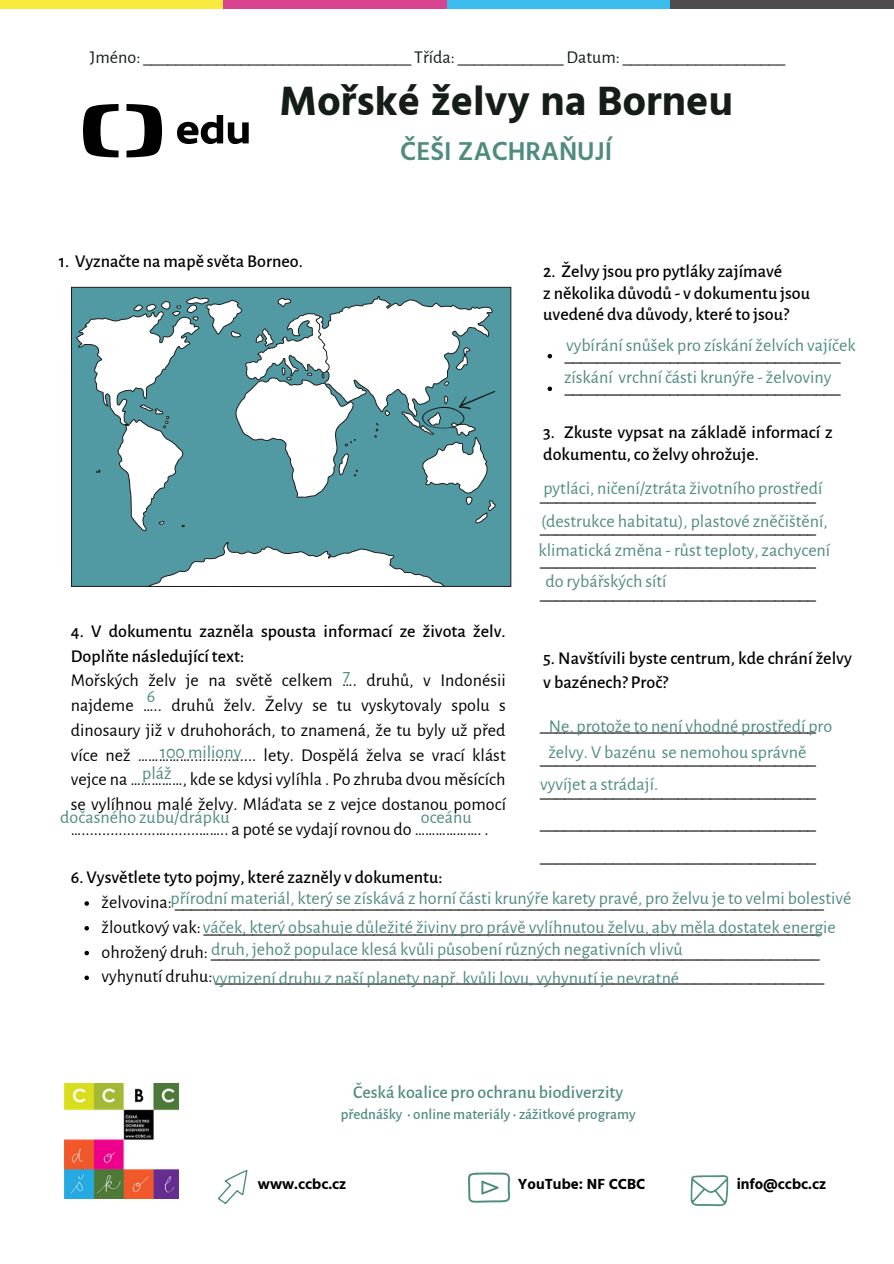
<style>
.page{position:relative;width:894px;height:1264px;background:#fff}
.page>*{position:absolute;margin:0;border:0;box-sizing:border-box;transform-origin:0 0}
.t1{font:700 42px "Hind Siliguri";color:#141d18}
.t2{font:600 26.55px "Hind Siliguri";color:#4f8b80}
.t3{font:18px/24.8px "Alegreya Sans";color:#000;text-align:justify}
.t4{font:18px/32.5px "Alegreya Sans";color:#4f8b80}
.t5{font:500 18px/21.5px "Alegreya Sans";color:#000}
.t6{font:18px "Alegreya Sans";color:#141d18}
.t7{font:500 18px "Alegreya Sans";color:#4f8b80}
.t8{font:500 15px "Alegreya Sans";color:#4f8b80}
.t9{font:700 15px "Hind Siliguri";color:#000}
</style>
<div class="page">
<img style="left:64px;top:1083px;width:115px;height:115px">
<img style="left:690px;top:1175px;width:39px;height:32px">
<svg style="left:468px;top:1172px;width:42px;height:30px"></svg>
<svg style="left:218px;top:1170px;width:29px;height:34px"></svg>
<svg style="left:547px;top:354px;width:5px;height:4px"></svg>
<svg style="left:547px;top:386px;width:5px;height:5px"></svg>
<div style="left:71px;top:287px;width:440px;height:300px;background:#5199a3;border:1px solid #1d1d1b"></div>
<svg style="left:148px;top:542px;width:297px;height:45px"></svg>
<svg style="left:84px;top:901px;width:5px;height:4px"></svg>
<svg style="left:84px;top:926px;width:5px;height:4px"></svg>
<svg style="left:84px;top:950px;width:5px;height:5px"></svg>
<svg style="left:84px;top:975px;width:5px;height:5px"></svg>
<svg style="left:76px;top:296px;width:420px;height:235px"></svg>
<div style="left:0;top:0;width:223px;height:9px;background:#f9ea3e"></div>
<div style="left:223px;top:0;width:224px;height:9px;background:#d94490"></div>
<div style="left:447px;top:0;width:223px;height:9px;background:#3abdee"></div>
<div style="left:670px;top:0;width:223px;height:9px;background:#4f4c4d"></div>
<svg style="left:177px;top:115px;width:71px;height:29px"></svg>
<svg style="left:83px;top:104px;width:35px;height:53px"></svg>
<svg style="left:126px;top:104px;width:36px;height:53px"></svg>
<p class="t6" style="left:90px;top:45px;width:696px">Jméno: _________________________________ Třída: _____________ Datum: ____________________</p>
<h1 class="t1" style="left:279px;top:69px;width:455px">Mořské želvy na Borneu</h1>
<h2 class="t2" style="left:400px;top:131px;width:213px">ČEŠI ZACHRAŇUJÍ</h2>
<p class="t5" style="left:59px;top:249px;width:245px">1. Vyznačte na mapě světa Borneo.</p>
<p class="t5" style="left:71px;top:617px;width:436px;line-height:24.8px">4. V dokumentu zazněla spousta informací ze života želv.<br>Doplňte následující text:</p>
<p class="t3" style="left:71px;top:667px;width:436px">Mořských želv je na světě celkem …. druhů, v Indonésii najdeme ….. druhů želv. Želvy se tu vyskytovaly spolu s dinosaury již v druhohorách, to znamená, že tu byly už před více než ……………................ lety. Dospělá želva se vrací klást vejce na ……………, kde se kdysi vylíhla . Po zhruba dvou měsících se vylíhnou malé želvy. Mláďata se z vejce dostanou pomocí …..................…........…….. a poté se vydají rovnou do ………………. .</p>
<p class="t4" style="left:342px;top:658px;width:9px">7</p>
<p class="t4" style="left:147px;top:679px;width:10px">6</p>
<p class="t4" style="left:142px;top:741px;width:101px;line-height:21.1px;text-indent:17px">100 miliony pláž</p>
<p class="t4" style="left:60px;top:800px;width:171px">dočasného zubu/drápku</p>
<p class="t4" style="left:420px;top:800px;width:52px">oceánu</p>
<p class="t5" style="left:71px;top:865px;width:373px">6. Vysvětlete tyto pojmy, které zazněly v dokumentu:</p>
<p class="t5" style="left:543px;top:259px;width:268px">2. Želvy jsou pro pytláky zajímavé<br>z několika důvodů - v dokumentu jsou uvedené dva důvody, které to jsou?</p>
<p class="t3" style="left:564px;top:337px;width:277px;line-height:32.7px">__________________________________ __________________________________</p>
<p class="t4" style="left:564px;top:327px;width:293px">vybírání snůšek pro získání želvích vajíček získání vrchní části krunýře - želvoviny</p>
<p class="t5" style="left:543px;top:420px;width:291px">3. Zkuste vypsat na základě informací z dokumentu, co želvy ohrožuje.</p>
<p class="t4" style="left:541px;top:471px;width:288px;line-height:33px">pytláci, ničení/ztráta životního prostředí (destrukce habitatu), plastové zněčištění,</p>
<p class="t4" style="left:545px;top:533px;width:286px;line-height:31px;text-indent:-7px">klimatická změna - růst teploty, zachycení do rybářských sítí</p>
<p class="t3" style="left:540px;top:477px;width:277px;line-height:32.7px">__________________________________ __________________________________ __________________________________ __________________________________</p>
<p class="t5" style="left:543px;top:644px;width:310px;line-height:24.8px">5. Navštívili byste centrum, kde chrání želvy v bazénech? Proč?</p>
<p class="t4" style="left:548px;top:712px;width:285px;line-height:26.4px">Ne, protože to není vhodné prostředí pro želvy. V bazénu se nemohou správně</p>
<p class="t4" style="left:540px;top:767px;width:119px">vyvíjet a strádají.</p>
<p class="t3" style="left:540px;top:708px;width:277px;line-height:32.7px">__________________________________ __________________________________ __________________________________ __________________________________ __________________________________</p>
<p class="t4" style="left:203px;top:882px;width:650px;line-height:29.7px;text-indent:-32px">přírodní materiál, který se získává z horní části krunýře karety pravé, pro želvu je to velmi bolestivé váček, který obsahuje důležité živiny pro právě vylíhnutou želvu, aby měla dostatek energie</p>
<p class="t4" style="left:211px;top:933px;width:472px;line-height:29px">druh, jehož populace klesá kvůli působení různých negativních vlivů vymizení druhu z naší planety např. kvůli lovu, vyhynutí je nevratné</p>
<p class="t3" style="left:102px;top:888px;width:723px;text-align:left">želvovina: ________________________________________________________________________________ žloutkový vak: ____________________________________________________________________________ ohrožený druh: ___________________________________________________________________________ vyhynutí druhu: ___________________________________________________________________________</p>
<p class="t7" style="left:353px;top:1079px;width:271px">Česká koalice pro ochranu biodiverzity</p>
<p class="t8" style="left:340px;top:1103px;width:296px">přednášky • online materiály • zážitkové programy</p>
<p class="t9" style="left:258px;top:1172px;width:90px">www.ccbc.cz</p>
<p class="t9" style="left:517px;top:1172px;width:129px">YouTube: NF CCBC</p>
<p class="t9" style="left:736px;top:1172px;width:91px">info@ccbc.cz</p>
</div>
